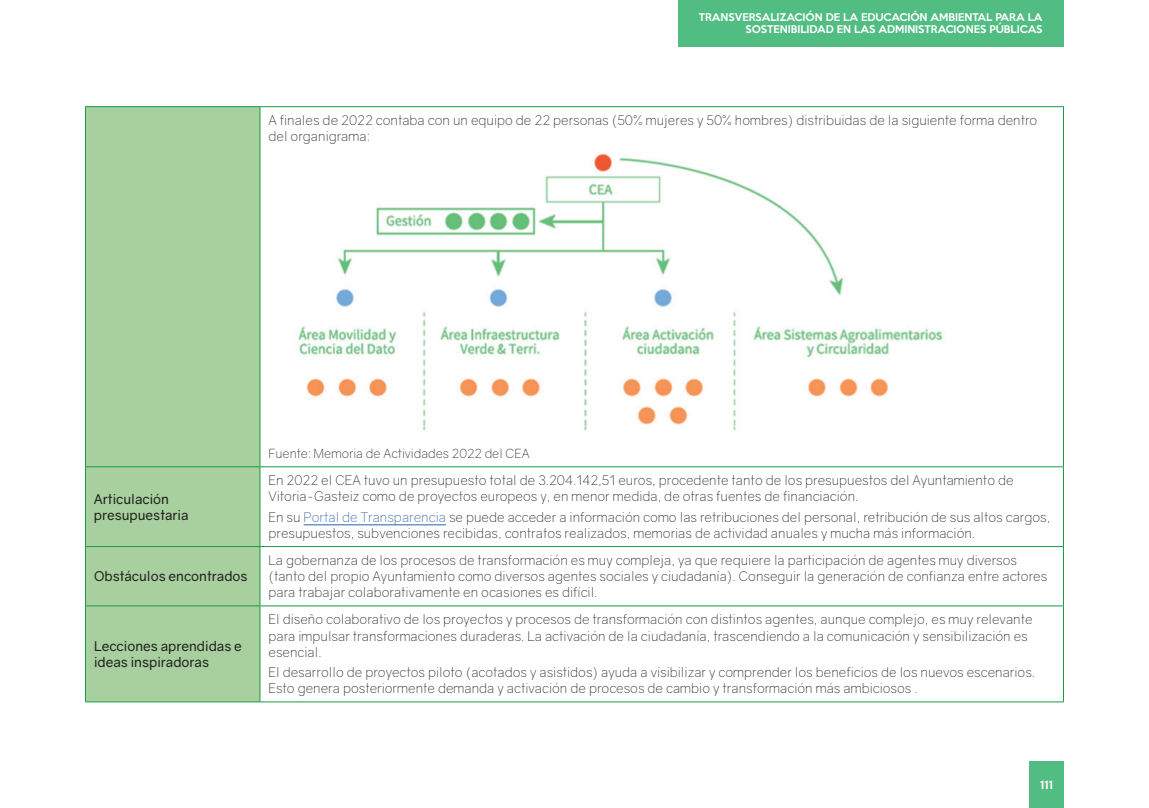
<style>
.page{position:relative;width:1149px;height:808px;background:#fff}
.page>*{position:absolute;margin:0;border:0;box-sizing:border-box;transform-origin:0 0}
.t1{font:300 13.5px/16.2px "Gravity";color:#231f20}
.t2{font:13.5px/16.2px "Gravity";color:#231f20}
.t3{font:300 12.75px "Gravity";color:#231f20}
.t4{font:500 10.5px "Keep Calm";color:#fff}
.t5{font:500 9.75px/12px "Keep Calm";color:#fff;text-align:right}
.s1{color:#2860ad}
</style>
<div class="page">
<div style="left:1029px;top:761px;width:34px;height:47px;background:#51bd83"></div>
<div style="left:678px;top:0;width:385px;height:47px;background:#51bd83"></div>
<div style="left:86px;top:107px;width:173px;height:594px;background:#a8d09f"></div>
<hr style="left:85px;top:106px;width:175px;height:1px;background:#179a47">
<hr style="left:85px;top:107px;width:1px;height:359px;background:#179a47">
<hr style="left:260px;top:106px;width:803px;height:1px;background:#179a47">
<hr style="left:259px;top:107px;width:1px;height:359px;background:#179a47">
<hr style="left:1062px;top:107px;width:1px;height:359px;background:#179a47">
<hr style="left:85px;top:466px;width:175px;height:1px;background:#179a47">
<hr style="left:85px;top:467px;width:1px;height:79px;background:#179a47">
<hr style="left:260px;top:466px;width:803px;height:1px;background:#179a47">
<hr style="left:259px;top:467px;width:1px;height:79px;background:#179a47">
<hr style="left:1062px;top:467px;width:1px;height:79px;background:#179a47">
<hr style="left:85px;top:546px;width:175px;height:1px;background:#179a47">
<hr style="left:85px;top:547px;width:1px;height:58px;background:#179a47">
<hr style="left:260px;top:546px;width:803px;height:1px;background:#179a47">
<hr style="left:259px;top:547px;width:1px;height:58px;background:#179a47">
<hr style="left:1062px;top:547px;width:1px;height:58px;background:#179a47">
<hr style="left:85px;top:605px;width:175px;height:1px;background:#179a47">
<hr style="left:85px;top:606px;width:1px;height:95px;background:#179a47">
<hr style="left:260px;top:605px;width:803px;height:1px;background:#179a47">
<hr style="left:259px;top:606px;width:1px;height:95px;background:#179a47">
<hr style="left:1062px;top:606px;width:1px;height:95px;background:#179a47">
<hr style="left:85px;top:701px;width:175px;height:1px;background:#179a47">
<hr style="left:260px;top:701px;width:803px;height:1px;background:#179a47">
<img style="left:298px;top:153px;width:645px;height:278px">
<hr style="left:303px;top:524px;width:143px;height:1px;background:#2860ad">
<p class="t5" style="left:698px;top:11px;width:345px">TRANSVERSALIZACIÓN DE LA EDUCACIÓN AMBIENTAL PARA LA<br>SOSTENIBILIDAD EN LAS ADMINISTRACIONES PÚBLICAS</p>
<p class="t1" style="left:268px;top:112px;width:770px">A finales de 2022 contaba con un equipo de 22 personas (50% mujeres y 50% hombres) distribuidas de la siguiente forma dentro del organigrama:</p>
<p class="t2" style="left:94px;top:491px;width:96px">Articulación presupuestaria</p>
<p class="t2" style="left:94px;top:568px;width:155px">Obstáculos encontrados</p>
<p class="t2" style="left:94px;top:638px;width:149px">Lecciones aprendidas e ideas inspiradoras</p>
<p class="t3" style="left:268px;top:446px;width:262px">Fuente: Memoria de Actividades 2022 del CEA</p>
<p class="t1" style="left:268px;top:472px;width:746px">En 2022 el CEA tuvo un presupuesto total de 3.204.142,51 euros, procedente tanto de los presupuestos del Ayuntamiento de<br>Vitoria-Gasteiz como de proyectos europeos y, en menor medida, de otras fuentes de financiación.</p>
<p class="t1" style="left:268px;top:509px;width:783px">En su <span class="s1">Portal de Transparencia</span> se puede acceder a información como las retribuciones del personal, retribución de sus altos cargos, presupuestos, subvenciones recibidas, contratos realizados, memorias de actividad anuales y mucha más información.</p>
<p class="t1" style="left:268px;top:552px;width:780px">La gobernanza de los procesos de transformación es muy compleja, ya que requiere la participación de agentes muy diversos (tanto del propio Ayuntamiento como diversos agentes sociales y ciudadanía). Conseguir la generación de confianza entre actores para trabajar colaborativamente en ocasiones es difícil.</p>
<p class="t1" style="left:268px;top:611px;width:765px">El diseño colaborativo de los proyectos y procesos de transformación con distintos agentes, aunque complejo, es muy relevante para impulsar transformaciones duraderas. La activación de la ciudadanía, trascendiendo a la comunicación y sensibilización es esencial.</p>
<p class="t1" style="left:268px;top:664px;width:768px">El desarrollo de proyectos piloto (acotados y asistidos) ayuda a visibilizar y comprender los beneficios de los nuevos escenarios.<br>Esto genera posteriormente demanda y activación de procesos de cambio y transformación más ambiciosos .</p>
<p class="t4" style="left:1039px;top:776px;width:15px">111</p>
</div>
